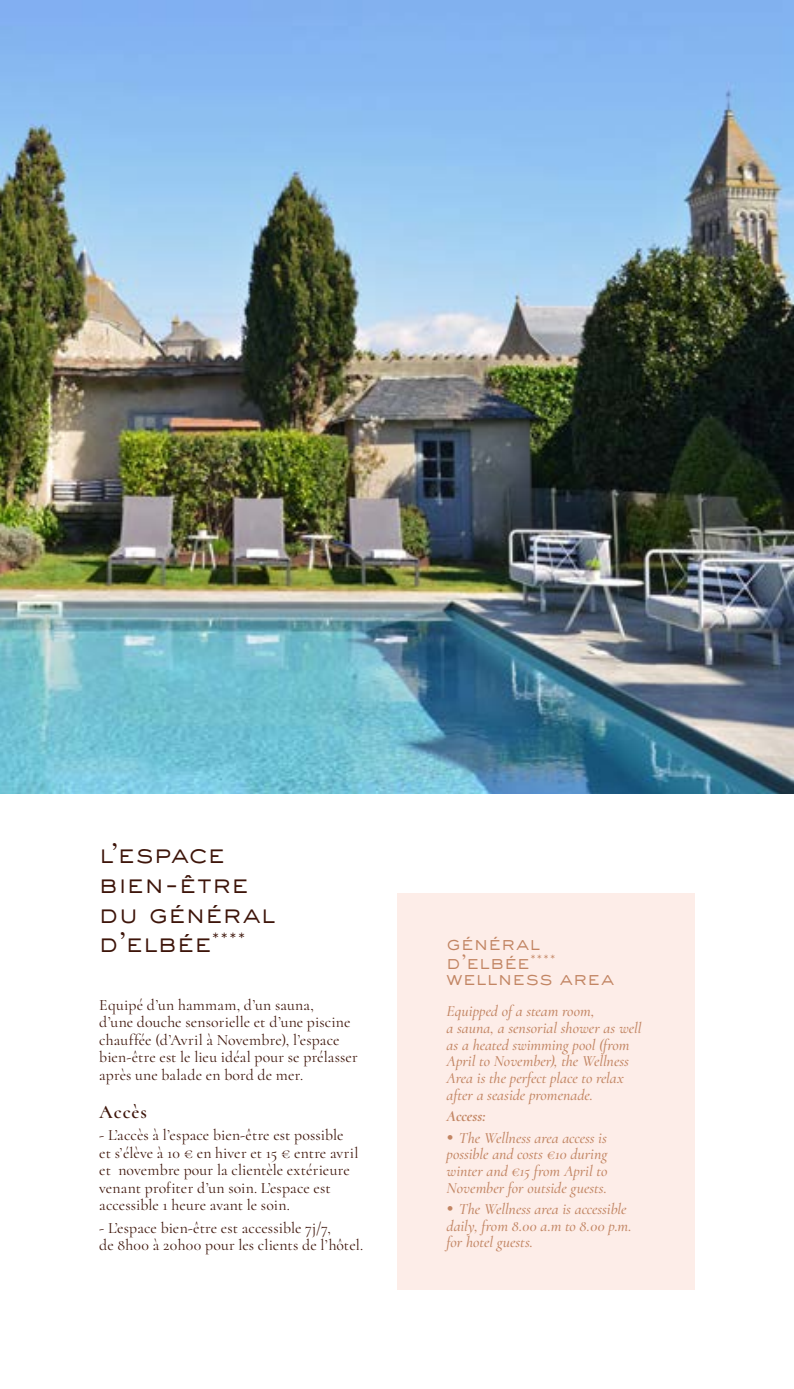
<style>
.page{position:relative;width:794px;height:1389px;background:#fff}
.page>*{position:absolute;margin:0;border:0;box-sizing:border-box;transform-origin:0 0}
.t1{font:300 26.25px/29.8px "Sackers Gothic Std";letter-spacing:-.015em;color:#3d1409}
.t2{font:300 19.25px/19.2px "Sackers Gothic Std";color:#c28563}
.t3{font:600 19.25px "Cormorant";letter-spacing:.045em;color:#3d1409}
.t4{font:15.75px/17.5px "Cormorant";letter-spacing:.02em;color:#3d1409}
.t5{font:italic 500 15.75px/16.6px "Cormorant";letter-spacing:-.005em;color:#c28563}
.t6{font:italic 700 15.75px "Cormorant";letter-spacing:-.005em;color:#c28563}
.s1{font-size:22.75px}
</style>
<div class="page">
<img style="left:0;top:0;width:794px;height:794px">
<div style="left:397px;top:893px;width:297px;height:397px;background:#fdede8"></div>
<h1 class="t1" style="left:99px;top:838px;width:178px">l’espace bien-être du général d’elbée<sup>****</sup></h1>
<p class="t4" style="left:99px;top:996px;width:260px">Equipé d’un hammam, d’un sauna,<br>d’une douche sensorielle et d’une piscine chauffée (d’Avril à Novembre), l’espace bien-être est le lieu idéal pour se prélasser après une balade en bord de mer.</p>
<p class="t3" style="left:99px;top:1100px;width:49px">Accès</p>
<p class="t4" style="left:99px;top:1126px;width:261px">- L’accès à l’espace bien-être est possible et s’élève à 10 € en hiver et 15 € entre avril et novembre pour la clientèle extérieure venant profiter d’un soin. L’espace est accessible 1 heure avant le soin.</p>
<p class="t4" style="left:99px;top:1219px;width:265px">- L’espace bien-être est accessible 7j/7,<br>de 8h00 à 20h00 pour les clients de l’hôtel.</p>
<p class="t2" style="left:446px;top:933px;width:111px">général d’elbée<sup>****</sup></p>
<p class="t2" style="left:446px;top:968px;width:169px">wellness area</p>
<p class="t5" style="left:446px;top:1003px;width:196px">Equipped of a steam room,<br>a sauna, a sensorial shower as well as a heated swimming pool (from<br>April to November), the Wellness<br>Area is the perfect place to relax after a seaside promenade.</p>
<p class="t6" style="left:446px;top:1106px;width:41px">Access:</p>
<p class="t5" style="left:446px;top:1129px;width:162px;text-align:justify"><span class="s1">•</span> The Wellness area access is possible and costs €10 during winter and €15 from April to November for outside guests.</p>
<p class="t5" style="left:446px;top:1201px;width:187px"><span class="s1">•</span> The Wellness area is accessible daily, from 8.00 a.m to 8.00 p.m. for hotel guests.</p>
</div>
